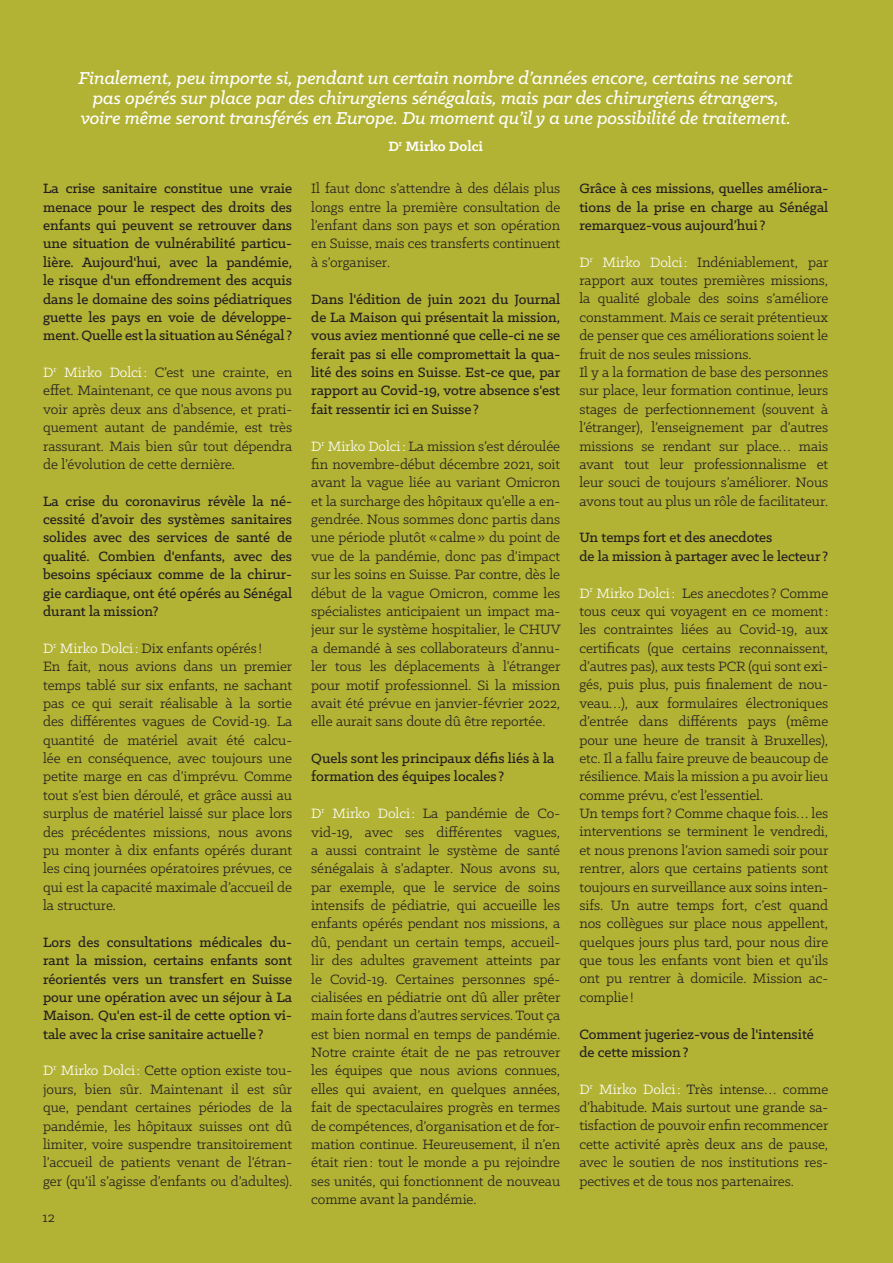
<style>
.page{position:relative;width:893px;height:1263px;background:#b2b235}
.page>*{position:absolute;margin:0;border:0;box-sizing:border-box;transform-origin:0 0}
.t1{font:italic 500 19.5px/19.8px "Klinic Slab";letter-spacing:-.005em;color:#fff;text-align:center}
.t2{font:15.6px "Klinic Slab";color:#231f20}
.t3{font:15.3px/18.5px "Klinic Slab";letter-spacing:-.005em;color:#231f20;text-align:justify}
.t4{font:500 15.3px/18.3px "Klinic Slab";letter-spacing:-.005em;color:#231f20;text-align:justify}
.t5{font:700 15.3px "Klinic Slab";color:#fff}
.s1{color:#fff}
</style>
<div class="page">
<p class="t1" style="left:79px;top:67px;width:716px">Finalement, peu importe si, pendant un certain nombre d’années encore, certains ne seront pas opérés sur place par des chirurgiens sénégalais, mais par des chirurgiens étrangers, voire même seront transférés en Europe. Du moment qu’il y a une possibilité de traitement.</p>
<p class="t5" style="left:388px;top:136px;width:96px">D<sup>r</sup> Mirko Dolci</p>
<p class="t4" style="left:43px;top:179px;width:250px">La crise sanitaire constitue une vraie menace pour le respect des droits des enfants qui peuvent se retrouver dans une situation de vulnérabilité particu&shy;lière. Aujourd'hui, avec la pandémie, le risque d'un effondrement des acquis dans le domaine des soins pédiatriques guette les pays en voie de développe&shy;ment. Quelle est la situation au Sénégal?</p>
<p class="t3" style="left:43px;top:363px;width:250px"><span class="s1">D</span><sup>r</sup> <span class="s1">Mirko Dolci:</span> C’est une crainte, en effet. Maintenant, ce que nous avons pu voir après deux ans d’absence, et prati&shy;quement autant de pandémie, est très rassurant. Mais bien sûr tout dépendra de l’évolution de cette dernière.</p>
<p class="t4" style="left:43px;top:491px;width:250px">La crise du coronavirus révèle la né&shy;cessité d’avoir des systèmes sanitaires solides avec des services de santé de qualité. Combien d'enfants, avec des besoins spéciaux comme de la chirur&shy;gie cardiaque, ont été opérés au Sénégal durant la mission?</p>
<p class="t3" style="left:43px;top:638px;width:251px;text-align:left"><span class="s1">D</span><sup>r</sup> <span class="s1">Mirko Dolci:</span> Dix enfants opérés!<br>En fait, nous avions dans un premier temps tablé sur six enfants, ne sachant pas ce qui serait réalisable à la sortie des différentes vagues de Covid-19. La quantité de matériel avait été calcu&shy;lée en conséquence, avec toujours une petite marge en cas d’imprévu. Comme tout s’est bien déroulé, et grâce aussi au surplus de matériel laissé sur place lors des précédentes missions, nous avons pu monter à dix enfants opérés durant les cinq journées opératoires prévues, ce qui est la capacité maximale d’accueil de la structure.</p>
<p class="t4" style="left:43px;top:932px;width:250px">Lors des consultations médicales du&shy;rant la mission, certains enfants sont réorientés vers un transfert en Suisse pour une opération avec un séjour à La Maison. Qu'en est-il de cette option vi&shy;tale avec la crise sanitaire actuelle ?</p>
<p class="t3" style="left:43px;top:1061px;width:251px"><span class="s1">D</span><sup>r</sup> <span class="s1">Mirko Dolci:</span> Cette option existe tou&shy;jours, bien sûr. Maintenant il est sûr que, pendant certaines périodes de la pandémie, les hôpitaux suisses ont dû limiter, voire suspendre transitoirement l’accueil de patients venant de l’étran&shy;ger (qu’il s’agisse d’enfants ou d’adultes).</p>
<p class="t2" style="left:43px;top:1208px;width:14px">12</p>
<p class="t3" style="left:311px;top:179px;width:250px">Il faut donc s’attendre à des délais plus longs entre la première consultation de l’enfant dans son pays et son opération en Suisse, mais ces transferts continuent à s’organiser.</p>
<p class="t4" style="left:311px;top:289px;width:250px">Dans l'édition de juin 2021 du Journal de La Maison qui présentait la mission, vous aviez mentionné que celle-ci ne se ferait pas si elle compromettait la qua&shy;lité des soins en Suisse. Est-ce que, par rapport au Covid-19, votre absence s'est fait ressentir ici en Suisse ?</p>
<p class="t3" style="left:311px;top:436px;width:251px"><span class="s1">D</span><sup>r</sup> <span class="s1">Mirko Dolci:</span> La mission s’est déroulée fin novembre-début décembre 2021, soit avant la vague liée au variant Omicron et la surcharge des hôpitaux qu’elle a en&shy;gendrée. Nous sommes donc partis dans une période plutôt «calme» du point de vue de la pandémie, donc pas d’impact sur les soins en Suisse. Par contre, dès le début de la vague Omicron, comme les spécialistes anticipaient un impact ma&shy;jeur sur le système hospitalier, le CHUV a demandé à ses collaborateurs d’annu&shy;ler tous les déplacements à l’étranger pour motif professionnel. Si la mission avait été prévue en janvier-février 2022, elle aurait sans doute dû être reportée.</p>
<p class="t4" style="left:311px;top:749px;width:245px">Quels sont les principaux défis liés à la formation des équipes locales ?</p>
<p class="t3" style="left:311px;top:804px;width:251px"><span class="s1">D</span><sup>r</sup> <span class="s1">Mirko Dolci:</span> La pandémie de Co&shy;vid-19, avec ses différentes vagues, a aussi contraint le système de santé sénégalais à s’adapter. Nous avons su, par exemple, que le service de soins intensifs de pédiatrie, qui accueille les enfants opérés pendant nos missions, a dû, pendant un certain temps, accueil&shy;lir des adultes gravement atteints par le Covid-19. Certaines personnes spé&shy;cialisées en pédiatrie ont dû aller prêter main forte dans d’autres services. Tout ça est bien normal en temps de pandémie.<br>Notre crainte était de ne pas retrouver les équipes que nous avions connues, elles qui avaient, en quelques années, fait de spectaculaires progrès en termes de compétences, d’organisation et de for&shy;mation continue. Heureusement, il n’en était rien: tout le monde a pu rejoindre ses unités, qui fonctionnent de nouveau comme avant la pandémie.</p>
<p class="t4" style="left:579px;top:179px;width:250px">Grâce à ces missions, quelles améliora&shy;tions de la prise en charge au Sénégal remarquez-vous aujourd’hui?</p>
<p class="t3" style="left:579px;top:252px;width:251px;text-align:left"><span class="s1">D</span><sup>r</sup> <span class="s1">Mirko Dolci:</span> Indéniablement, par rapport aux toutes premières missions, la qualité globale des soins s’améliore constamment. Mais ce serait prétentieux de penser que ces améliorations soient le fruit de nos seules missions.<br>Il y a la formation de base des personnes sur place, leur formation continue, leurs stages de perfectionnement (souvent à l’étranger), l’enseignement par d’autres missions se rendant sur place… mais avant tout leur professionnalisme et leur souci de toujours s’améliorer. Nous avons tout au plus un rôle de facilitateur.</p>
<p class="t4" style="left:579px;top:528px;width:250px">Un temps fort et des anecdotes<br>de la mission à partager avec le lecteur?</p>
<p class="t3" style="left:579px;top:583px;width:251px;text-align:left"><span class="s1">D</span><sup>r</sup> <span class="s1">Mirko Dolci:</span> Les anecdotes? Comme tous ceux qui voyagent en ce moment: les contraintes liées au Covid-19, aux certificats (que certains reconnaissent, d’autres pas), aux tests PCR (qui sont exi&shy;gés, puis plus, puis finalement de nou&shy;veau…), aux formulaires électroniques d’entrée dans différents pays (même pour une heure de transit à Bruxelles), etc. Il a fallu faire preuve de beaucoup de résilience. Mais la mission a pu avoir lieu comme prévu, c’est l’essentiel.<br>Un temps fort? Comme chaque fois… les interventions se terminent le vendredi, et nous prenons l’avion samedi soir pour rentrer, alors que certains patients sont toujours en surveillance aux soins inten&shy;sifs. Un autre temps fort, c’est quand nos collègues sur place nous appellent, quelques jours plus tard, pour nous dire que tous les enfants vont bien et qu’ils ont pu rentrer à domicile. Mission ac&shy;complie !</p>
<p class="t4" style="left:579px;top:1024px;width:236px">Comment jugeriez-vous de l'intensité de cette mission?</p>
<p class="t3" style="left:579px;top:1079px;width:251px"><span class="s1">D</span><sup>r</sup> <span class="s1">Mirko Dolci:</span> Très intense… comme d’habitude. Mais surtout une grande sa&shy;tisfaction de pouvoir enfin recommencer cette activité après deux ans de pause, avec le soutien de nos institutions res&shy;pectives et de tous nos partenaires.</p>
</div>
